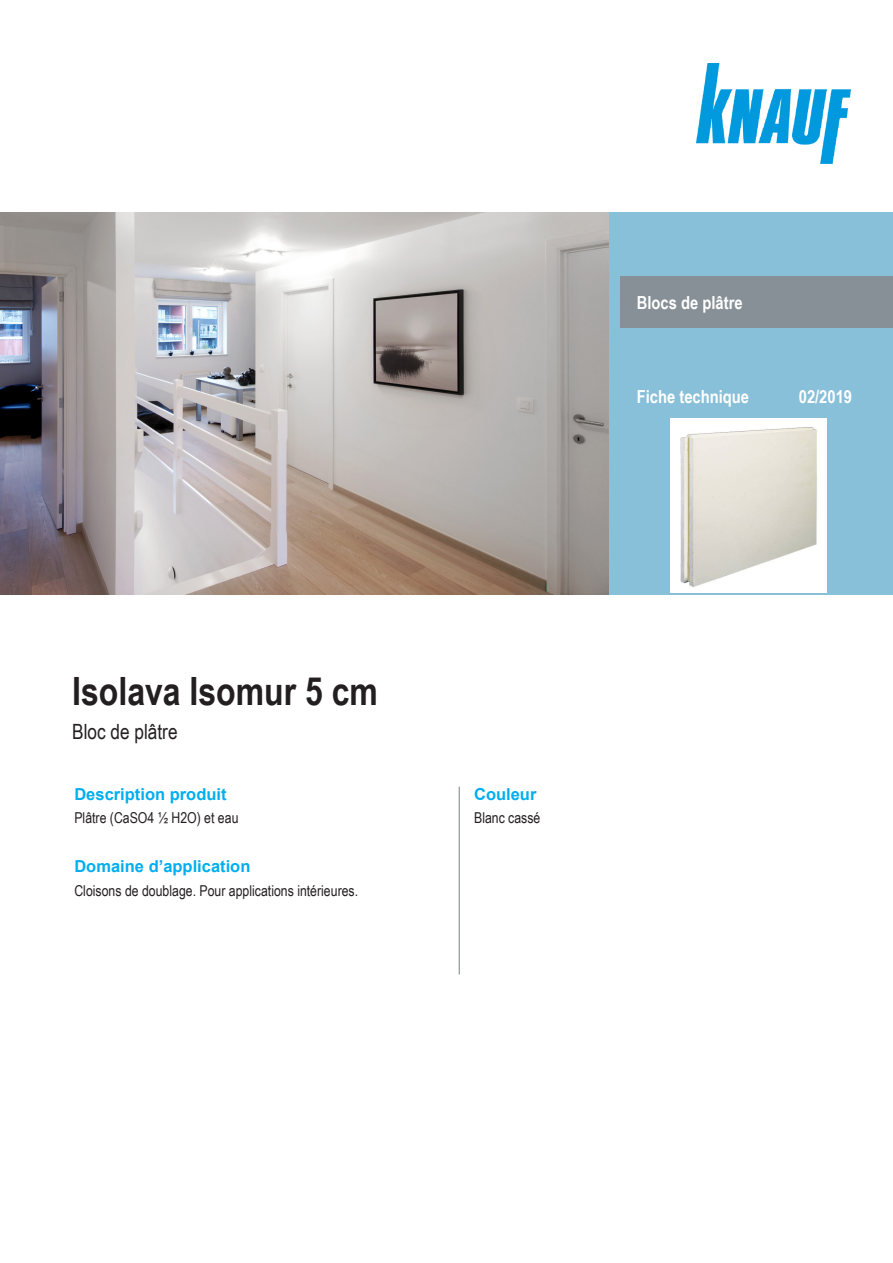
<style>
.page{position:relative;width:893px;height:1263px;background:#fff}
.page>*{position:absolute;margin:0;border:0;box-sizing:border-box;transform-origin:0 0}
.t1{font:700 39px "Arial Narrow";color:#231f20}
.t2{font:21px "Arial Narrow";color:#231f20}
.t3{font:700 18px "Arial Narrow";color:#fff}
.Ue3_Beschreibung_11{font:700 16.5px "Arial";color:#00aeef}
.Ue4_Beschreibung_10{font:15px "Arial Narrow";color:#231f20}
</style>
<div class="page">
<div style="left:608px;top:213px;width:285px;height:382px;background:#89c0d9"></div>
<div style="left:621px;top:276px;width:272px;height:52px;background:#869096"></div>
<img style="left:696px;top:64px;width:154px;height:99px">
<hr style="left:459px;top:787px;width:1px;height:187px;background:#869096">
<img style="left:0;top:213px;width:608px;height:382px">
<img style="left:671px;top:419px;width:155px;height:173px">
<p class="t3" style="left:637px;top:289px;width:107px">Blocs de plâtre</p>
<p class="t3" style="left:637px;top:383px;width:114px">Fiche technique</p>
<p class="t3" style="left:799px;top:383px;width:55px">02/2019</p>
<p class="t1" style="left:72px;top:662px;width:307px">Isolava Isomur 5 cm</p>
<p class="t2" style="left:72px;top:716px;width:107px">Bloc de plâtre</p>
<p class="Ue3_Beschreibung_11" style="left:74px;top:783px;width:154px">Description produit</p>
<p class="Ue4_Beschreibung_10" style="left:74px;top:807px;width:166px">Plâtre (CaSO4 ½ H2O) et eau</p>
<p class="Ue3_Beschreibung_11" style="left:74px;top:855px;width:178px">Domaine d’application</p>
<p class="Ue4_Beschreibung_10" style="left:74px;top:880px;width:285px">Cloisons de doublage. Pour applications intérieures.</p>
<p class="Ue3_Beschreibung_11" style="left:474px;top:783px;width:64px">Couleur</p>
<p class="Ue4_Beschreibung_10" style="left:474px;top:807px;width:68px">Blanc cassé</p>
</div>
